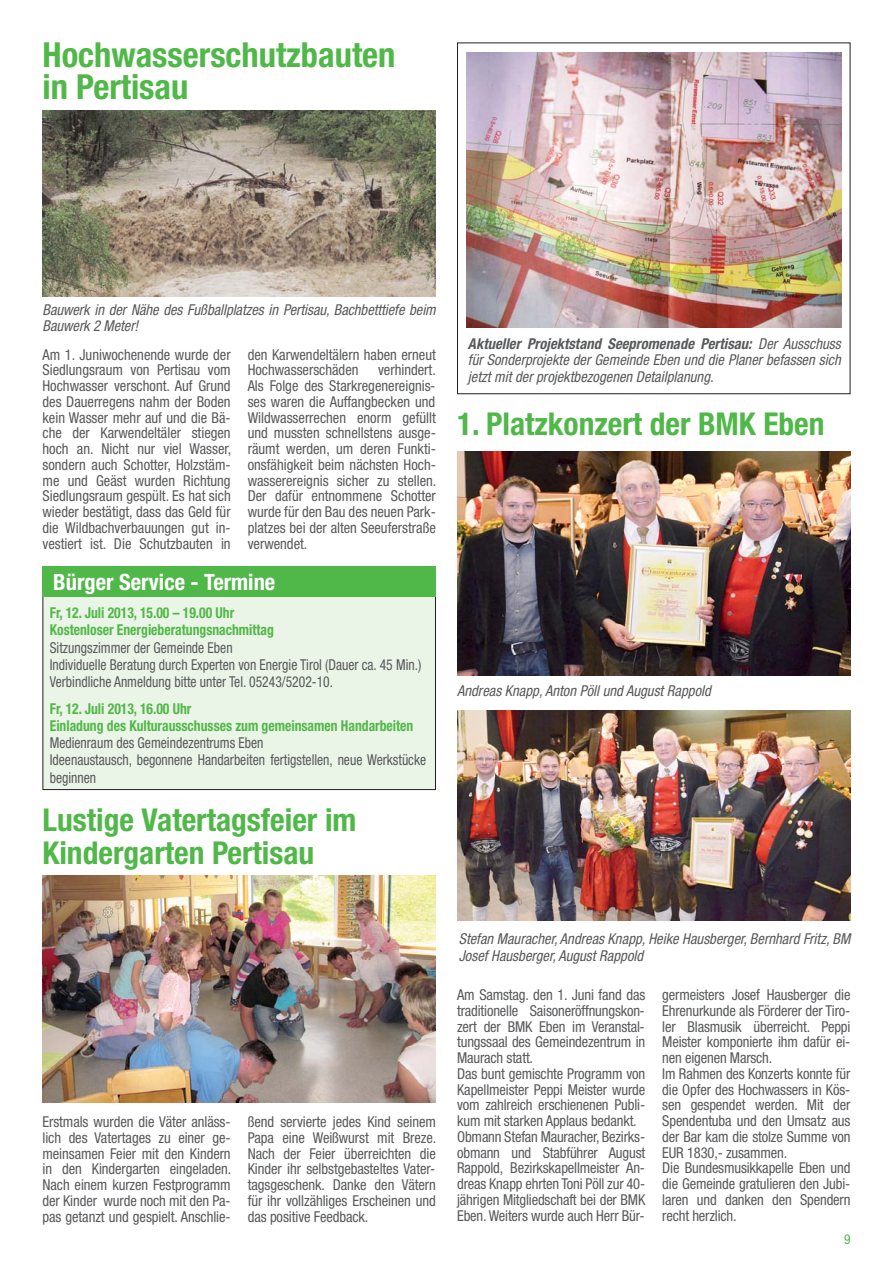
<style>
.page{position:relative;width:893px;height:1263px;background:#fff}
.page>*{position:absolute;margin:0;border:0;box-sizing:border-box;transform-origin:0 0}
.t1{font:700 condensed 34.5px/31.5px "Helvetica Neue";color:#50b848}
.t2{font:700 condensed 31.5px/33px "Helvetica Neue";color:#50b848}
.t3{font:700 condensed 22.5px "Helvetica Neue";color:#fff}
.t4{font:condensed 15px/15.8px "Helvetica Neue";letter-spacing:-.01em;color:#58595b;text-align:justify}
.t5{font:italic condensed 15px/16.5px "Helvetica Neue";letter-spacing:.005em;color:#58595b}
.t6{font:condensed 15px/17.2px "Helvetica Neue";letter-spacing:-.01em;color:#58595b;scale:.91 1}
.t7{font:700 condensed 15px/17.2px "Helvetica Neue";color:#50b848;scale:.91 1}
.t8{font:condensed 13.5px "Helvetica Neue";color:#50b848}
.s1{font-weight:700}
</style>
<div class="page">
<img style="left:43px;top:111px;width:393px;height:186px">
<div style="left:457px;top:43px;width:393px;height:351px;border:1px solid #231f20"></div>
<img style="left:466px;top:53px;width:375px;height:274px">
<img style="left:457px;top:451px;width:393px;height:224px">
<img style="left:457px;top:710px;width:393px;height:211px">
<div style="left:43px;top:569px;width:392px;height:220px;background:#ebf5e7"></div>
<div style="left:43px;top:567px;width:393px;height:30px;background:#50b848"></div>
<img style="left:43px;top:875px;width:393px;height:227px">
<h1 class="t1" style="left:43px;top:42px;width:354px">Hochwasserschutzbauten in Pertisau</h1>
<p class="t5" style="left:43px;top:303px;width:397px;line-height:15.8px">Bauwerk in der Nähe des Fußballplatzes in Pertisau, Bachbetttiefe beim<br>Bauwerk 2 Meter!</p>
<p class="t4" style="left:43px;top:348px;width:190px">Am 1. Juniwochenende wurde der Siedlungsraum von Pertisau vom Hochwasser verschont. Auf Grund des Dauerregens nahm der Boden kein Wasser mehr auf und die Bä&shy;che der Karwendeltäler stiegen hoch an. Nicht nur viel Wasser, sondern auch Schotter, Holzstäm&shy;me und Geäst wurden Richtung Siedlungsraum gespült. Es hat sich wieder bestätigt, dass das Geld für die Wildbachverbauungen gut in&shy;vestiert ist. Die Schutzbauten in</p>
<p class="t4" style="left:248px;top:348px;width:190px">den Karwendeltälern haben erneut<br>Hochwasserschäden</p>
<p class="t4" style="left:248px;top:363px;width:190px;text-indent:130px">verhindert.<br>Als Folge des Starkregenereignis&shy;ses waren die Auffangbecken und Wildwasserrechen enorm gefüllt und mussten schnellstens ausge&shy;räumt werden, um deren Funkti&shy;onsfähigkeit beim nächsten Hoch&shy;wasserereignis sicher zu stellen.<br>Der dafür entnommene Schotter wurde für den Bau des neuen Park&shy;platzes bei der alten Seeuferstraße verwendet.</p>
<h3 class="t3" style="left:53px;top:574px;width:223px">Bürger Service - Termine</h3>
<p class="t7" style="left:50px;top:605px;width:248px">Fr, 12. Juli 2013, 15.00 – 19.00 Uhr<br>Kostenloser Energieberatungsnachmittag</p>
<p class="t6" style="left:50px;top:640px;width:410px">Sitzungszimmer der Gemeinde Eben<br>Individuelle Beratung durch Experten von Energie Tirol (Dauer ca. 45 Min.)<br>Verbindliche Anmeldung bitte unter Tel. 05243/5202-10.</p>
<p class="t7" style="left:50px;top:701px;width:401px">Fr, 12. Juli 2013, 16.00 Uhr<br>Einladung des Kulturausschusses zum gemeinsamen Handarbeiten</p>
<p class="t6" style="left:50px;top:735px;width:415px">Medienraum des Gemeindezentrums Eben<br>Ideenaustausch, begonnene Handarbeiten fertigstellen, neue Werkstücke beginnen</p>
<h2 class="t2" style="left:43px;top:806px;width:315px">Lustige Vatertagsfeier im<br>Kindergarten Pertisau</h2>
<p class="t5" style="left:468px;top:336px;width:377px;text-align:justify"><span class="s1">Aktueller Projektstand Seepromenade Pertisau:</span> Der Ausschuss für Sonderprojekte der Gemeinde Eben und die Planer befassen sich jetzt mit derprojektbezogenen Detailplanung.</p>
<h2 class="t2" style="left:457px;top:410px;width:369px">1. Platzkonzert der BMK Eben</h2>
<p class="t5" style="left:457px;top:684px;width:258px">Andreas Knapp,Anton Pöllund August Rappold</p>
<p class="t4" style="left:43px;top:1115px;width:190px">Erstmals wurden die Väter anläss&shy;lich des Vatertages zu einer ge&shy;meinsamen Feier mit den Kindern in den Kindergarten eingeladen.<br>Nach einem kurzen Festprogramm der Kinder wurde noch mit den Pa&shy;pas getanzt und gespielt. Anschlie-</p>
<p class="t4" style="left:248px;top:1115px;width:190px">ßend servierte jedes Kind seinem Papa eine Weißwurst mit Breze.<br>Nach der Feier überreichten die Kinder ihr selbstgebasteltes Vater&shy;tagsgeschenk. Danke den Vätern für ihr vollzähliges Erscheinen und das positive Feedback.</p>
<p class="t5" style="left:459px;top:931px;width:396px;line-height:17.2px">Stefan Mauracher,Andreas Knapp,Heike Hausberger,Bernhard Fritz,BM<br>Josef Hausberger,August Rappold</p>
<p class="t4" style="left:457px;top:988px;width:190px;text-align:left">Am Samstag. den 1. Juni fand das traditionelle Saisoneröffnungskon&shy;zert der BMK Eben im Veranstal&shy;tungssaal des Gemeindezentrum in<br>Maurach statt.<br>Das bunt gemischte Programm von<br>Kapellmeister Peppi Meister wurde vom zahlreich erschienenen Publi&shy;kum mit starken Applaus bedankt.<br>Obmann Stefan Mauracher, Bezirks&shy;obmann und Stabführer August<br>Rappold, Bezirkskapellmeister An&shy;dreas Knapp ehrten Toni Pöll zur 40- jährigen Mitgliedschaft bei der BMK<br>Eben. Weiters wurde auch Herr Bür-</p>
<p class="t4" style="left:662px;top:988px;width:190px;text-align:left">germeisters Josef Hausberger die<br>Ehrenurkunde als Förderer der Tiro&shy;ler Blasmusik überreicht. Peppi<br>Meister komponierte ihm dafür ei&shy;nen eigenen Marsch.<br>Im Rahmen des Konzerts konnte für die Opfer des Hochwassers in Kös&shy;sen gespendet werden. Mit der<br>Spendentuba und den Umsatz aus der Bar kam die stolze Summe von<br>EUR 1830,- zusammen.<br>Die Bundesmusikkapelle Eben und die Gemeinde gratulieren den Jubi&shy;laren und danken den Spendern recht herzlich.</p>
<p class="t8" style="left:844px;top:1235px;width:8px">9</p>
</div>
